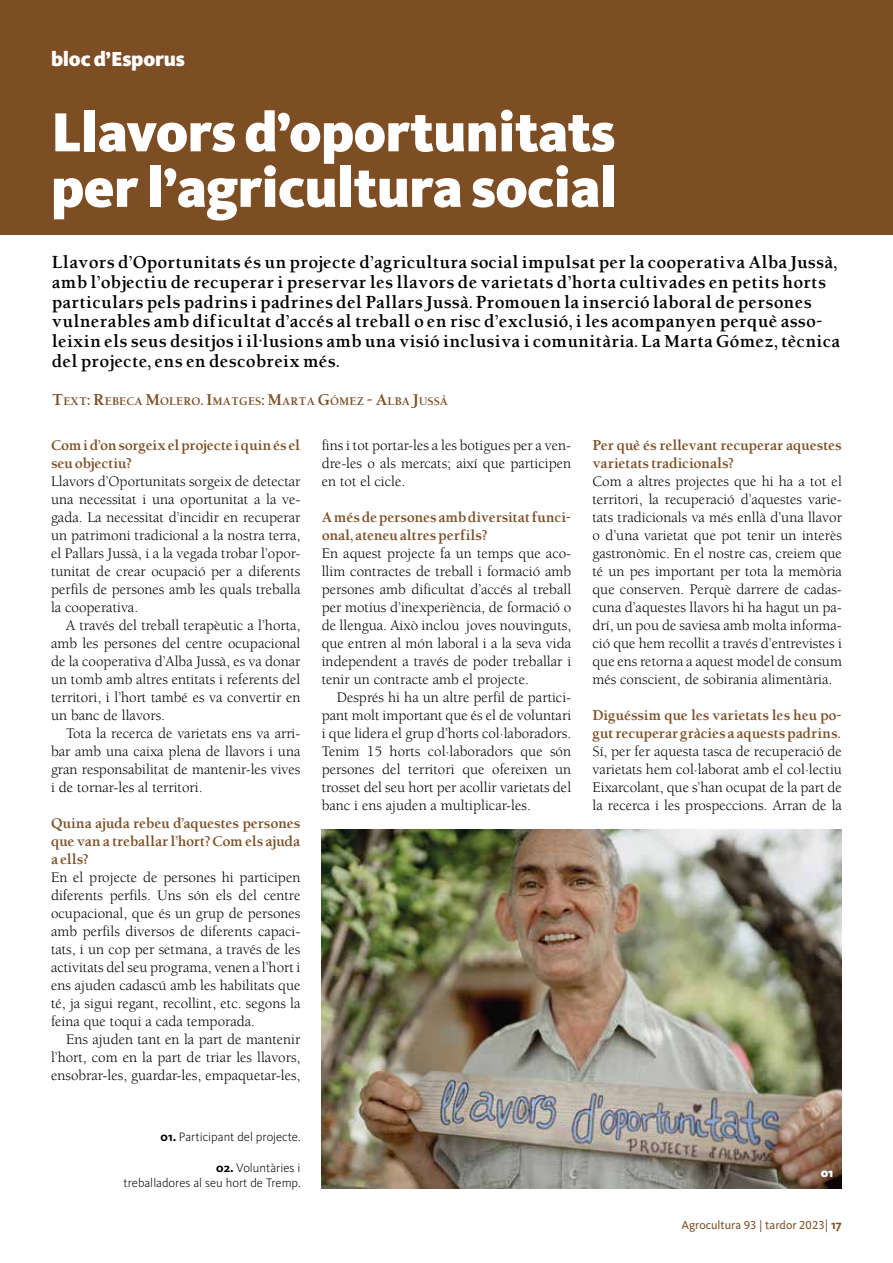
<style>
.page{position:relative;width:893px;height:1263px;background:#fff}
.page>*{position:absolute;margin:0;border:0;box-sizing:border-box;transform-origin:0 0}
.t1{font:900 57px/55.5px "Kievit OT";letter-spacing:-.01em;color:#fff}
.t2{font:900 21px "Kievit OT";color:#fff}
.t3{font:700 16.5px/19.8px "Berkeley Oldstyle";color:#000}
.t4{font:15px/18px "Berkeley Std";color:#000;text-align:justify}
.t5{font:700 13.5px/18px "Berkeley Oldstyle";letter-spacing:-.03em;color:#7d4e24}
.t6{font:300 12.75px/15.3px "Kievit OT";color:#000;text-align:right}
.t7{font:900 12.75px "Kievit OT";color:#fff}
.t8{font:12px "Kievit OT";color:#7d4e24}
.t9{font:700 10.5px "Berkeley Oldstyle";color:#7d4e24}
.s1{font-size:15px}
.s2{font-weight:700}
.s3{font-size:12.75px}
.s4{font-weight:700;font-size:12.75px}
</style>
<div class="page">
<div style="left:0;top:0;width:893px;height:234px;background:#7d4e24"></div>
<img style="left:322px;top:829px;width:520px;height:359px">
<div style="left:816px;top:1166px;width:27px;height:22px;background:#000;opacity:.75"></div>
<h2 class="t2" style="left:51px;top:47px;width:135px">bloc d’Esporus</h2>
<h1 class="t1" style="left:51px;top:104px;width:567px">Llavors d’oportunitats per l’agricultura social</h1>
<p class="t3" style="left:52px;top:252px;width:790px">Llavors d’Oportunitats és un projecte d’agricultura social impulsat per la cooperativa Alba Jussà, amb l’objectiu de recuperar i preservar les llavors de varietats d’horta cultivades en petits horts particulars pels padrins i padrines del Pallars Jussà. Promouen la inserció laboral de persones vulnerables amb dificultat d’accés al treball o en risc d’exclusió, i les acompanyen perquè asso&shy;leixin els seus desitjos i il·lusions amb una visió inclusiva i comunitària. La Marta Gómez, tècnica del projecte, ens en descobreix més.</p>
<p class="t9" style="left:52px;top:395px;width:398px"><span class="s1">T</span>EXT<span class="s1">: R</span>EBECA <span class="s1">M</span>OLERO<span class="s1">. I</span>MATGES<span class="s1">: M</span>ARTA <span class="s1">G</span>ÓMEZ <span class="s1">- A</span>LBA <span class="s1">J</span>USSÀ</p>
<p class="t5" style="left:51px;top:436px;width:251px">Com i d’on sorgeix el projecte i quin és el seu objectiu?</p>
<p class="t4" style="left:51px;top:473px;width:251px">Llavors d’Oportunitats sorgeix de detectar una necessitat i una oportunitat a la ve&shy;gada. La necessitat d’incidir en recuperar un patrimoni tradicional a la nostra terra, el Pallars Jussà, i a la vegada trobar l’opor&shy;tunitat de crear ocupació per a diferents perfils de persones amb les quals treballa la cooperativa.</p>
<p class="t4" style="left:51px;top:617px;width:251px;text-indent:15px">A través del treball terapèutic a l’horta, amb les persones del centre ocupacional de la cooperativa d’Alba Jussà, es va donar un tomb amb altres entitats i referents del territori, i l’hort també es va convertir en un banc de llavors.</p>
<p class="t4" style="left:51px;top:725px;width:251px;text-indent:15px">Tota la recerca de varietats ens va arri&shy;bar amb una caixa plena de llavors i una gran responsabilitat de mantenir-les vives i de tornar-les al territori.</p>
<p class="t5" style="left:51px;top:814px;width:251px;text-align:justify">Quina ajuda rebeu d’aquestes persones que van a treballar l’hort? Com els ajuda a ells?</p>
<p class="t4" style="left:51px;top:869px;width:251px">En el projecte de persones hi participen diferents perfils. Uns són els del centre ocupacional, que és un grup de persones amb perfils diversos de diferents capaci&shy;tats, i un cop per setmana, a través de les activitats del seu programa, venen a l’hort i ens ajuden cadascú amb les habilitats que té, ja sigui regant, recollint, etc. segons la feina que toqui a cada temporada.</p>
<p class="t4" style="left:51px;top:1031px;width:251px;text-indent:15px">Ens ajuden tant en la part de mantenir l’hort, com en la part de triar les llavors, ensobrar-les, guardar-les, empaquetar-les,</p>
<p class="t4" style="left:322px;top:437px;width:251px">fins i tot portar-les a les botigues per a ven&shy;dre-les o als mercats; així que participen en tot el cicle.</p>
<p class="t5" style="left:322px;top:508px;width:251px">A més de persones amb diversitat funci&shy;onal, ateneu altres perfils?</p>
<p class="t4" style="left:322px;top:545px;width:251px">En aquest projecte fa un temps que aco&shy;llim contractes de treball i formació amb persones amb dificultat d’accés al treball per motius d’inexperiència, de formació o de llengua. Això inclou joves nouvinguts, que entren al món laboral i a la seva vida independent a través de poder treballar i tenir un contracte amb el projecte.</p>
<p class="t4" style="left:322px;top:689px;width:251px;text-indent:15px">Després hi ha un altre perfil de partici&shy;pant molt important que és el de voluntari i que lidera el grup d’horts col·laboradors.<br>Tenim 15 horts col·laboradors que són persones del territori que ofereixen un trosset del seu hort per acollir varietats del banc i ens ajuden a multiplicar-les.</p>
<p class="t5" style="left:592px;top:436px;width:251px">Per què és rellevant recuperar aquestes varietats tradicionals?</p>
<p class="t4" style="left:592px;top:473px;width:251px">Com a altres projectes que hi ha a tot el territori, la recuperació d’aquestes varie&shy;tats tradicionals va més enllà d’una llavor o d’una varietat que pot tenir un interès gastronòmic. En el nostre cas, creiem que té un pes important per tota la memòria que conserven. Perquè darrere de cadas&shy;cuna d’aquestes llavors hi ha hagut un pa&shy;drí, un pou de saviesa amb molta informa&shy;ció que hem recollit a través d’entrevistes i que ens retorna a aquest model de consum més conscient, de sobirania alimentària.</p>
<p class="t5" style="left:592px;top:706px;width:251px">Diguéssim que les varietats les heu po&shy;gut recuperar gràcies a aquests padrins.</p>
<p class="t4" style="left:592px;top:743px;width:251px">Sí, per fer aquesta tasca de recuperació de varietats hem col·laborat amb el col·lectiu Eixarcolant, que s’han ocupat de la part de la recerca i les prospeccions. Arran de la</p>
<p class="t6" style="left:161px;top:1129px;width:141px"><span class="s2">01.</span> Participant del projecte.</p>
<p class="t6" style="left:124px;top:1160px;width:178px"><span class="s2">02.</span> Voluntàries i<br>treballadores al seu hort de Tremp.</p>
<p class="t7" style="left:821px;top:1165px;width:14px">01</p>
<p class="t8" style="left:682px;top:1218px;width:162px">Agrocultura 93 | tardor 2023<span class="s3">|</span> <span class="s4">17</span></p>
</div>
